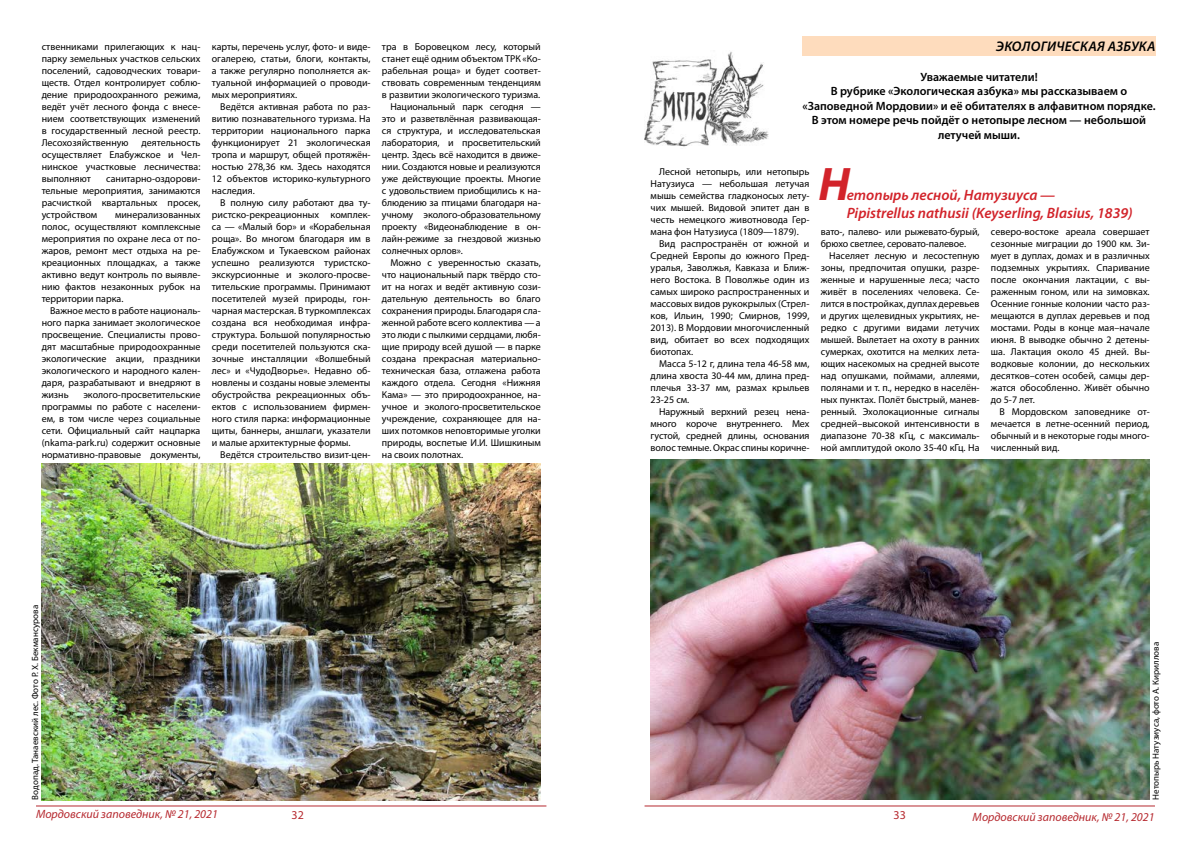
<style>
.page{position:relative;width:1191px;height:842px;background:#fff}
.page>*{position:absolute;margin:0;border:0;box-sizing:border-box;transform-origin:0 0}
.t1{font:italic 700 47.3px "Myriad Pro";color:#d2232a}
.t2{font:italic 600 15px/18px "Myriad Pro";color:#d2232a}
.t3{font:italic 600 14px "Myriad Pro";letter-spacing:.02em;color:#000}
.t4{font:600 12px/14.4px "Myriad Pro";color:#000;text-align:center}
.t5{font:italic 12px "Myriad Pro";color:#b6292f}
.t6{font:12px "Myriad Pro";color:#b6292f}
.t7{font:10px/12px "Myriad Pro";letter-spacing:-.005em;color:#000;text-align:justify}
.t8{font:9px "Myriad Pro";color:#000}
</style>
<div class="page">
<hr style="left:36px;top:805px;width:510px;height:1px;background:#b6292f">
<hr style="left:644px;top:805px;width:511px;height:1px;background:#b6292f">
<img style="left:42px;top:464px;width:499px;height:336px">
<div style="left:802px;top:36px;width:353px;height:20px;background:#fedcbd"></div>
<img style="left:645px;top:52px;width:124px;height:95px">
<img style="left:650px;top:459px;width:499px;height:341px">
<p class="t7" style="left:42px;top:40px;width:160px">ственниками прилегающих к нац&shy;парку земельных участков сельских поселений, садоводческих товари&shy;ществ. Отдел контролирует соблю&shy;дение природоохранного режима, ведёт учёт лесного фонда с внесе&shy;нием соответствующих изменений в государственный лесной реестр.<br>Лесохозяйственную</p>
<p class="t7" style="left:42px;top:136px;width:160px;text-indent:100px">деятельность осуществляет Елабужское и Чел&shy;нинское участковые лесничества: выполняют</p>
<p class="t7" style="left:42px;top:172px;width:160px;text-indent:65px">санитарно-оздорови&shy;тельные мероприятия, занимаются расчисткой квартальных просек, устройством</p>
<p class="t7" style="left:42px;top:208px;width:160px;text-indent:73px">минерализованных полос, осуществляют комплексные мероприятия по охране леса от по&shy;жаров, ремонт мест отдыха на ре&shy;креационных площадках, а также активно ведут контроль по выявле&shy;нию фактов незаконных рубок на территории парка.</p>
<p class="t7" style="left:42px;top:304px;width:160px;text-indent:8px">Важное место в работе националь&shy;ного парка занимает экологическое просвещение. Специалисты прово&shy;дят масштабные природоохранные экологические акции, праздники экологического и народного кален&shy;даря, разрабатывают и внедряют в жизнь</p>
<p class="t7" style="left:42px;top:388px;width:160px;text-indent:42px">эколого-просветительские программы по работе с населени&shy;ем, в том числе через социальные сети. Официальный сайт нацпарка (nkama-park.ru) содержит основные нормативно-правовые документы,</p>
<p class="t7" style="left:212px;top:40px;width:160px">карты, перечень услуг, фото- и виде&shy;огалерею, статьи, блоги, контакты, а также регулярно пополняется ак&shy;туальной информацией о проводи&shy;мых мероприятиях.</p>
<p class="t7" style="left:212px;top:100px;width:160px;text-indent:9px">Ведётся активная работа по раз&shy;витию познавательного туризма. На территории национального парка функционирует 21 экологическая тропа и маршрут, общей протяжён&shy;ностью 278,36 км. Здесь находятся 12 объектов историко-культурного наследия.</p>
<p class="t7" style="left:212px;top:196px;width:160px;text-indent:9px">В полную силу работают два ту&shy;ристско-рекреационных комплек&shy;са — «Малый бор» и «Корабельная роща». Во многом благодаря им в Елабужском и Тукаевском районах успешно реализуются туристско&shy;экскурсионные и эколого-просве&shy;тительские программы. Принимают посетителей музей природы, гон&shy;чарная мастерская. В туркомплексах создана вся необходимая инфра&shy;структура. Большой популярностью среди посетителей пользуются ска&shy;зочные инсталляции «Волшебный лес» и «ЧудоДворье». Недавно об&shy;новлены и созданы новые элементы обустройства рекреационных объ&shy;ектов с использованием фирмен&shy;ного стиля парка: информационные щиты, баннеры, аншлаги, указатели и малые архитектурные формы.</p>
<p class="t7" style="left:220px;top:448px;width:152px">Ведётся строительство визит-цен-</p>
<p class="t7" style="left:382px;top:40px;width:160px">тра в Боровецком лесу, который</p>
<p class="t7" style="left:382px;top:52px;width:160px">станет ещё одним объектом ТРК «Ко-</p>
<p class="t7" style="left:382px;top:64px;width:160px">рабельная роща» и будет соответ-</p>
<p class="t7" style="left:382px;top:76px;width:160px">ствовать современным тенденциям</p>
<p class="t7" style="left:382px;top:88px;width:160px">в развитии экологического туризма.</p>
<p class="t7" style="left:390px;top:100px;width:152px">Национальный парк сегодня —</p>
<p class="t7" style="left:382px;top:112px;width:160px">это и разветвлённая развивающая-</p>
<p class="t7" style="left:382px;top:124px;width:160px">ся структура, и исследовательская</p>
<p class="t7" style="left:382px;top:136px;width:160px">лаборатория, и просветительский</p>
<p class="t7" style="left:382px;top:148px;width:160px">центр. Здесь всё находится в движе-</p>
<p class="t7" style="left:382px;top:160px;width:160px">нии. Создаются новые и реализуются</p>
<p class="t7" style="left:382px;top:172px;width:160px">уже действующие проекты. Многие</p>
<p class="t7" style="left:382px;top:184px;width:160px">с удовольствием приобщились к на-</p>
<p class="t7" style="left:382px;top:196px;width:160px">блюдению за птицами благодаря на-</p>
<p class="t7" style="left:382px;top:208px;width:160px">учному эколого-образовательному</p>
<p class="t7" style="left:382px;top:220px;width:160px">проекту «Видеонаблюдение в он-</p>
<p class="t7" style="left:382px;top:232px;width:160px">лайн-режиме за гнездовой жизнью</p>
<p class="t7" style="left:382px;top:244px;width:82px">солнечных орлов».</p>
<p class="t7" style="left:390px;top:256px;width:152px">Можно с уверенностью сказать,</p>
<p class="t7" style="left:382px;top:268px;width:160px">что национальный парк твёрдо сто-</p>
<p class="t7" style="left:382px;top:280px;width:160px">ит на ногах и ведёт активную сози-</p>
<p class="t7" style="left:382px;top:292px;width:160px">дательную деятельность во благо</p>
<p class="t7" style="left:382px;top:304px;width:160px">сохранения природы. Благодаря сла-</p>
<p class="t7" style="left:382px;top:316px;width:160px">женной работе всего коллектива — а</p>
<p class="t7" style="left:382px;top:328px;width:160px">это люди с пылкими сердцами, любя-</p>
<p class="t7" style="left:382px;top:340px;width:160px">щие природу всей душой — в парке</p>
<p class="t7" style="left:382px;top:352px;width:160px">создана прекрасная материально-</p>
<p class="t7" style="left:382px;top:364px;width:160px">техническая база, отлажена работа</p>
<p class="t7" style="left:382px;top:376px;width:160px">каждого отдела. Сегодня «Нижняя</p>
<p class="t7" style="left:382px;top:388px;width:160px">Кама» — это природоохранное, на-</p>
<p class="t7" style="left:382px;top:400px;width:160px">учное и эколого-просветительское</p>
<p class="t7" style="left:382px;top:412px;width:160px">учреждение, сохраняющее для на-</p>
<p class="t7" style="left:382px;top:424px;width:160px">ших потомков неповторимые уголки</p>
<p class="t7" style="left:382px;top:436px;width:160px">природы, воспетые И.И. Шишкиным</p>
<p class="t7" style="left:382px;top:448px;width:83px">на своих полотнах.</p>
<p class="t8" style="left:30px;top:800px;width:196px;rotate:-90deg">Водопад. Танаевский лес. Фото Р. Х. Бекмансурова</p>
<h3 class="t3" style="left:996px;top:38px;width:161px">ЭКОЛОГИЧЕСКАЯ АЗБУКА</h3>
<p class="t4" style="left:802px;top:69px;width:355px">Уважаемые читатели!<br>В рубрике «Экологическая азбука» мы рассказываем о «Заповедной Мордовии» и её обитателях в алфавитном порядке.<br>В этом номере речь пойдёт о нетопыре лесном — небольшой летучей мыши.</p>
<p class="t7" style="left:650px;top:165px;width:160px;text-indent:8px">Лесной нетопырь, или нетопырь Натузиуса — небольшая летучая мышь семейства гладконосых лету&shy;чих мышей. Видовой эпитет дан в честь немецкого животновода Гер&shy;мана фон Натузиуса (1809—1879).</p>
<p class="t7" style="left:650px;top:237px;width:160px;text-indent:8px">Вид распространён от южной и Средней Европы до южного Пред&shy;уралья, Заволжья, Кавказа и Ближ&shy;него Востока. В Поволжье один из самых широко распространенных и массовых видов рукокрылых (Стрел&shy;ков, Ильин, 1990; Смирнов, 1999, 2013). В Мордовии многочисленный вид, обитает во всех подходящих биотопах.</p>
<p class="t7" style="left:650px;top:357px;width:160px;text-indent:8px">Масса 5-12 г, длина тела 46-58 мм, длина хвоста 30-44 мм, длина пред&shy;плечья 33-37 мм, размах крыльев 23-25 см.</p>
<p class="t7" style="left:650px;top:405px;width:160px;text-indent:8px">Наружный верхний резец нена&shy;много короче внутреннего. Мех густой, средней длины, основания волос темные. Окрас спины коричне-</p>
<h1 class="t1" style="left:818px;top:153px;width:33px">Н</h1>
<h2 class="t2" style="left:846px;top:186px;width:287px">етопырь лесной, Натузиуса —<br>Pipistrellus nathusii (Keyserling, Blasius, 1839)</h2>
<p class="t7" style="left:820px;top:226px;width:160px">вато-, палево- или рыжевато-бурый, брюхо светлее, серовато-палевое.</p>
<p class="t7" style="left:820px;top:250px;width:160px;text-indent:8px">Населяет лесную и лесостепную зоны, предпочитая опушки, разре&shy;женные и нарушенные леса; часто живёт в поселениях человека. Се&shy;лится в постройках, дуплах деревьев и других щелевидных укрытиях, не&shy;редко с другими видами летучих мышей. Вылетает на охоту в ранних сумерках, охотится на мелких лета&shy;ющих насекомых на средней высоте над опушками, поймами, аллеями, полянами и т. п., нередко в населён&shy;ных пунктах. Полёт быстрый, манев&shy;ренный. Эхолокационные сигналы средней–высокой интенсивности в диапазоне 70-38 кГц, с максималь&shy;ной амплитудой около 35-40 кГц. На</p>
<p class="t7" style="left:991px;top:226px;width:160px">северо-востоке ареала совершает сезонные миграции до 1900 км. Зи&shy;мует в дуплах, домах и в различных подземных укрытиях. Спаривание после окончания лактации, с вы&shy;раженным гоном, или на зимовках.<br>Осенние гонные колонии часто раз&shy;мещаются в дуплах деревьев и под мостами. Роды в конце мая–начале июня. В выводке обычно 2 детены&shy;ша. Лактация около 45 дней. Вы&shy;водковые колонии, до нескольких десятков–сотен особей, самцы дер&shy;жатся обособленно. Живёт обычно до 5-7 лет.</p>
<p class="t7" style="left:991px;top:406px;width:160px;text-indent:8px">В Мордовском заповеднике от&shy;мечается в летне-осенний период, обычный и в некоторые годы много&shy;численный вид.</p>
<p class="t8" style="left:1150px;top:800px;width:159px;rotate:-90deg">Нетопырь Натузиуса, фото А. Кириллова</p>
<p class="t5" style="left:36px;top:806px;width:183px">Мордовский заповедник, № 21, 2021</p>
<p class="t5" style="left:972px;top:809px;width:183px">Мордовский заповедник, № 21, 2021</p>
<p class="t6" style="left:291px;top:808px;width:14px">32</p>
<p class="t6" style="left:893px;top:808px;width:14px">33</p>
</div>
